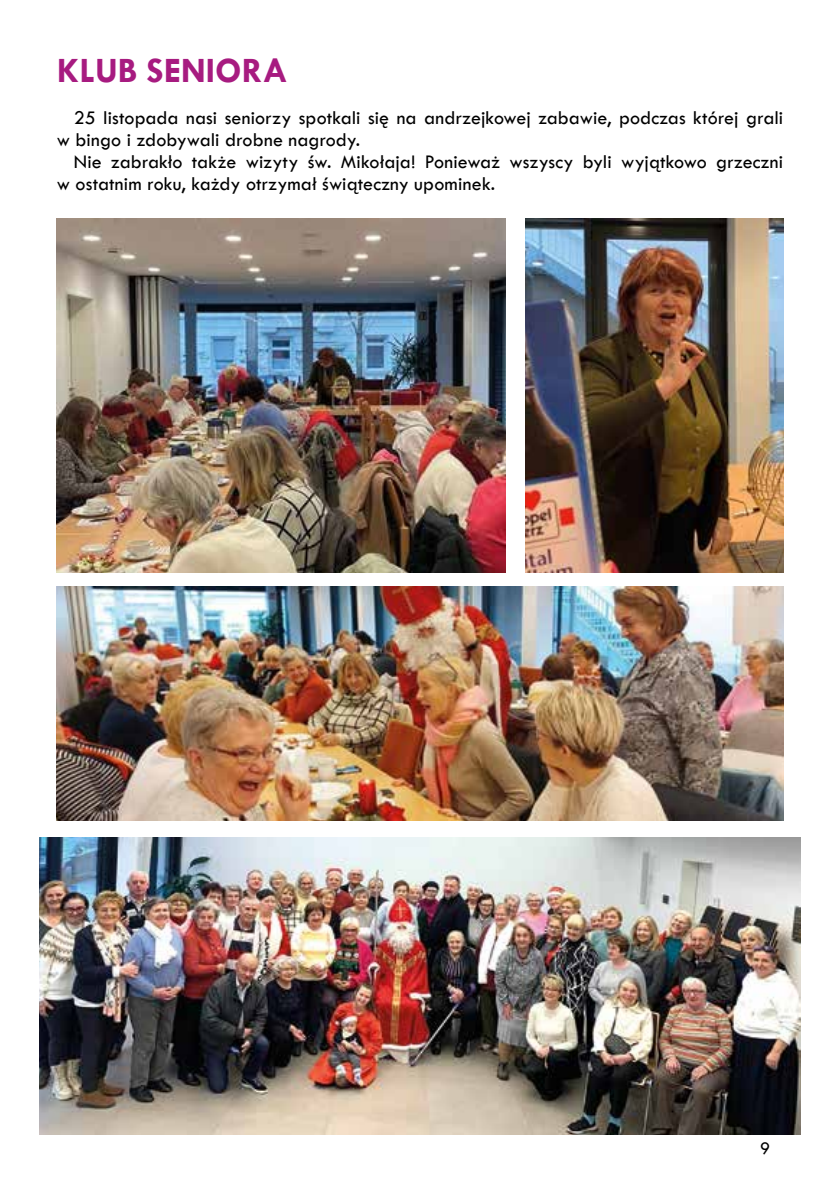
<style>
.page{position:relative;width:840px;height:1191px;background:#fff}
.page>*{position:absolute;margin:0;border:0;box-sizing:border-box;transform-origin:0 0}
.t1{font:700 36px "Tw Cen";color:#a71b80}
.t2{font:20px/22px "Tw Cen";letter-spacing:.005em;color:#000}
.t3{font:18px "Tw Cen";color:#000}
</style>
<div class="page">
<img style="left:57px;top:218px;width:448px;height:355px">
<img style="left:525px;top:218px;width:257px;height:355px">
<img style="left:40px;top:837px;width:759px;height:297px">
<img style="left:57px;top:586px;width:725px;height:234px">
<h1 class="t1" style="left:57px;top:49px;width:232px">KLUB SENIORA</h1>
<p class="t2" style="left:57px;top:107px;width:727px;text-indent:17px">25 listopada nasi seniorzy spotkali się na andrzejkowej zabawie, podczas której grali w bingo i zdobywali drobne nagrody.</p>
<p class="t2" style="left:57px;top:151px;width:727px;text-indent:17px">Nie zabrakło także wizyty św. Mikołaja! Ponieważ wszyscy byli wyjątkowo grzeczni w ostatnim roku, każdy otrzymał świąteczny upominek.</p>
<p class="t3" style="left:759px;top:1137px;width:11px">9</p>
</div>
